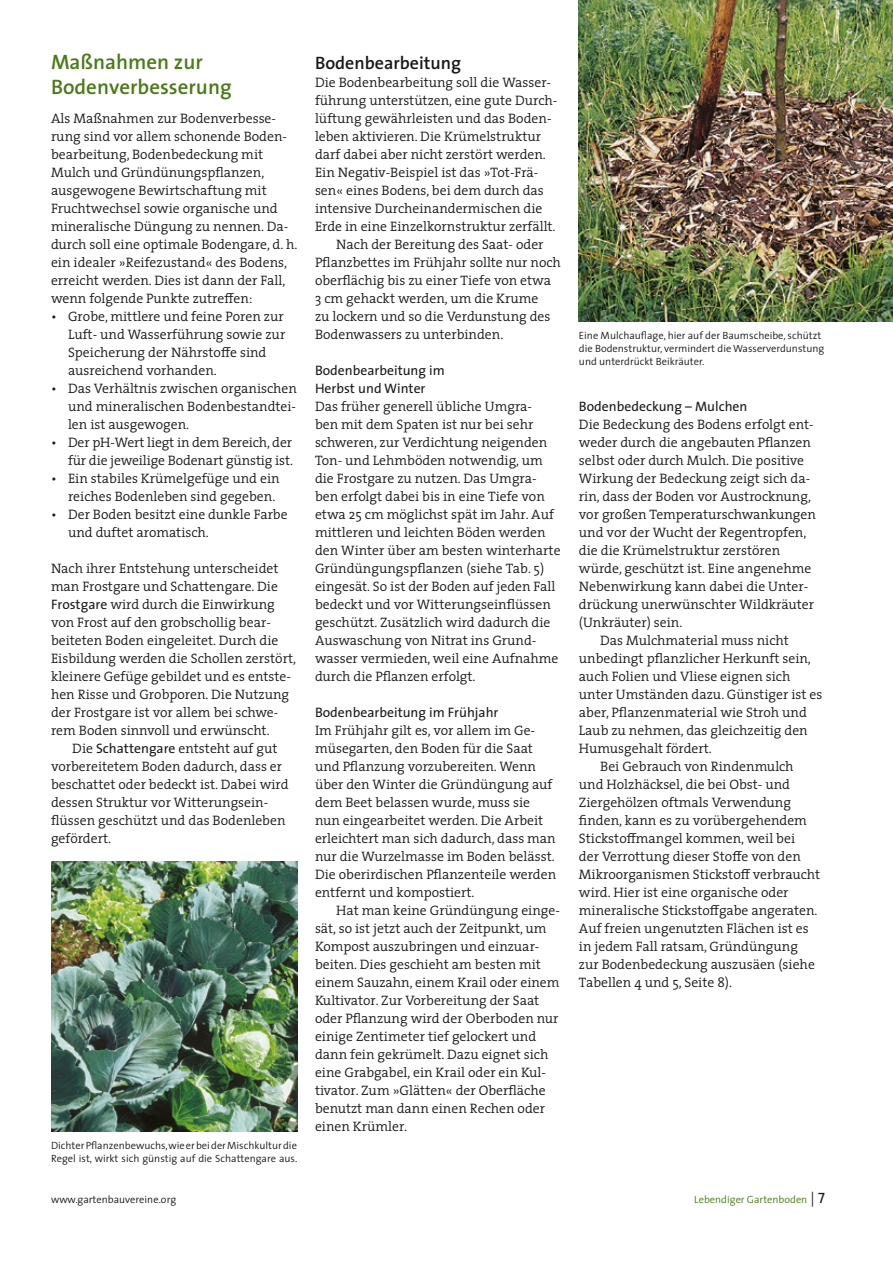
<style>
.page{position:relative;width:893px;height:1263px;background:#fff}
.page>*{position:absolute;margin:0;border:0;box-sizing:border-box;transform-origin:0 0}
.t1{font:600 21px/25.2px "The Sans";color:#4b7a19}
.t2{font:600 18px "The Sans";color:#1b1918}
.t3{font:300 13.65px/18px "The Serif";color:#1b1918}
.t4{font:13.65px/18px "The Sans";color:#1b1918}
.t5{font:300 10.5px/12.8px "The Sans";color:#1b1918}
.t6{font:300 10.5px "The Sans";color:#4b7a19}
.s1{font-family:"The Sans";font-weight:400}
.s2{font-size:15px;color:#1b1918}
.s3{font-family:"The Sans Regular Caps";font-weight:400;font-size:15px;color:#1b1918}
</style>
<div class="page">
<img style="left:51px;top:861px;width:246px;height:270px">
<img style="left:579px;top:0;width:314px;height:321px">
<h1 class="t1" style="left:51px;top:49px;width:182px">Maßnahmen zur<br>Bodenverbesserung</h1>
<p class="t3" style="left:51px;top:109px;width:248px">Als Maßnahmen zur Bodenverbesse&shy;rung sind vor allem schonende Boden&shy;bearbeitung, Bodenbedeckung mit Mulch und Gründünungspflanzen, ausgewogene Bewirtschaftung mit Fruchtwechsel sowie organische und mineralische Düngung zu nennen. Da&shy;durch soll eine optimale Bodengare, d. h. ein idealer »Reifezustand« des Bodens, erreicht werden. Dies ist dann der Fall, wenn folgende Punkte zutreffen:</p>
<p class="t3" style="left:68px;top:307px;width:219px;text-indent:-17px">• Grobe, mittlere und feine Poren zur<br>Luft- und Wasserführung sowie zur<br>Speicherung der Nährstoffe sind ausreichend vorhanden.</p>
<p class="t3" style="left:68px;top:379px;width:230px;text-align:justify;text-indent:-17px">• Das Verhältnis zwischen organischen und mineralischen Bodenbestandtei&shy;len ist ausgewogen.</p>
<p class="t3" style="left:51px;top:433px;width:243px;text-align:right">• Der pH-Wert liegt in dem Bereich, der für die jeweilige Bodenart günstig ist.</p>
<p class="t3" style="left:68px;top:469px;width:213px;text-indent:-17px">• Ein stabiles Krümelgefüge und ein reiches Bodenleben sind gegeben.</p>
<p class="t3" style="left:68px;top:505px;width:221px;text-indent:-17px">• Der Boden besitzt eine dunkle Farbe und duftet aromatisch.</p>
<p class="t3" style="left:51px;top:559px;width:247px">Nach ihrer Entstehung unterscheidet man Frostgare und Schattengare. Die <span class="s1">Frostgare</span> wird durch die Einwirkung von Frost auf den grobschollig bear&shy;beiteten Boden eingeleitet. Durch die Eisbildung werden die Schollen zerstört, kleinere Gefüge gebildet und es entste&shy;hen Risse und Grobporen. Die Nutzung der Frostgare ist vor allem bei schwe&shy;rem Boden sinnvoll und erwünscht.</p>
<p class="t3" style="left:51px;top:739px;width:239px;text-indent:21px">Die <span class="s1">Schattengare</span> entsteht auf gut vorbereitetem Boden dadurch, dass er beschattet oder bedeckt ist. Dabei wird dessen Struktur vor Witterungsein&shy;flüssen geschützt und das Bodenleben gefördert.</p>
<p class="t5" style="left:51px;top:1139px;width:248px">Dichter Pflanzenbewuchs, wie er bei der Mischkultur die<br>Regel ist, wirkt sich günstig auf die Schattengare aus.</p>
<h2 class="t2" style="left:315px;top:48px;width:148px">Bodenbearbeitung</h2>
<p class="t3" style="left:315px;top:73px;width:238px">Die Bodenbearbeitung soll die Wasser-</p>
<p class="t3" style="left:315px;top:91px;width:244px">führung unterstützen, eine gute Durch-</p>
<p class="t3" style="left:315px;top:109px;width:238px">lüftung gewährleisten und das Boden-</p>
<p class="t3" style="left:315px;top:127px;width:228px">leben aktivieren. Die Krümelstruktur</p>
<p class="t3" style="left:315px;top:145px;width:232px">darf dabei aber nicht zerstört werden.</p>
<p class="t3" style="left:315px;top:163px;width:225px">Ein Negativ-Beispiel ist das »Tot-Frä-</p>
<p class="t3" style="left:315px;top:181px;width:230px">sen« eines Bodens, bei dem durch das</p>
<p class="t3" style="left:315px;top:199px;width:229px">intensive Durcheinandermischen die</p>
<p class="t3" style="left:315px;top:217px;width:242px">Erde in eine Einzelkornstruktur zerfällt.</p>
<p class="t3" style="left:336px;top:235px;width:209px">Nach der Bereitung des Saat- oder</p>
<p class="t3" style="left:315px;top:253px;width:247px">Pflanzbettes im Frühjahr sollte nur noch</p>
<p class="t3" style="left:315px;top:271px;width:238px">oberflächig bis zu einer Tiefe von etwa</p>
<p class="t3" style="left:315px;top:289px;width:225px">3 cm gehackt werden, um die Krume</p>
<p class="t3" style="left:315px;top:307px;width:237px">zu lockern und so die Verdunstung des</p>
<p class="t3" style="left:315px;top:325px;width:190px">Bodenwassers zu unterbinden.</p>
<p class="t4" style="left:315px;top:361px;width:131px">Bodenbearbeitung im<br>Herbst und Winter</p>
<p class="t3" style="left:315px;top:397px;width:247px">Das früher generell übliche Umgra-<br>ben mit dem Spaten ist nur bei sehr schweren, zur Verdichtung neigenden Ton- und Lehmböden notwendig, um die Frostgare zu nutzen. Das Umgra&shy;ben erfolgt dabei bis in eine Tiefe von etwa 25 cm möglichst spät im Jahr. Auf mittleren und leichten Böden werden den Winter über am besten winterharte Gründüngungspflanzen (siehe Tab. 5) eingesät. So ist der Boden auf jeden Fall bedeckt und vor Witterungseinflüssen geschützt. Zusätzlich wird dadurch die Auswaschung von Nitrat ins Grund&shy;wasser vermieden, weil eine Aufnahme durch die Pflanzen erfolgt.</p>
<p class="t4" style="left:315px;top:703px;width:185px">Bodenbearbeitung im Frühjahr</p>
<p class="t3" style="left:315px;top:721px;width:243px">Im Frühjahr gilt es, vor allem im Ge&shy;müsegarten, den Boden für die Saat und Pflanzung vorzubereiten. Wenn über den Winter die Gründüngung auf dem Beet belassen wurde, muss sie nun eingearbeitet werden. Die Arbeit erleichtert man sich dadurch, dass man nur die Wurzelmasse im Boden belässt.<br>Die oberirdischen Pflanzenteile werden entfernt und kompostiert.</p>
<p class="t3" style="left:315px;top:901px;width:246px;text-indent:21px">Hat man keine Gründüngung einge&shy;sät, so ist jetzt auch der Zeitpunkt, um Kompost auszubringen und einzuar&shy;beiten. Dies geschieht am besten mit einem Sauzahn, einem Krail oder einem Kultivator. Zur Vorbereitung der Saat oder Pflanzung wird der Oberboden nur einige Zentimeter tief gelockert und dann fein gekrümelt. Dazu eignet sich eine Grabgabel, ein Krail oder ein Kul&shy;tivator. Zum »Glätten« der Oberfläche benutzt man dann einen Rechen oder einen Krümler.</p>
<p class="t5" style="left:579px;top:329px;width:247px">Eine Mulchauflage, hier auf der Baumscheibe, schützt die Bodenstruktur, vermindert die Wasserverdunstung und unterdrückt Beikräuter.</p>
<p class="t4" style="left:579px;top:397px;width:170px">Bodenbedeckung – Mulchen</p>
<p class="t3" style="left:579px;top:415px;width:236px">Die Bedeckung des Bodens erfolgt ent-</p>
<p class="t3" style="left:579px;top:433px;width:234px">weder durch die angebauten Pflanzen</p>
<p class="t3" style="left:579px;top:451px;width:227px">selbst oder durch Mulch. Die positive</p>
<p class="t3" style="left:579px;top:469px;width:233px">Wirkung der Bedeckung zeigt sich da-</p>
<p class="t3" style="left:579px;top:487px;width:234px">rin, dass der Boden vor Austrocknung,</p>
<p class="t3" style="left:579px;top:505px;width:239px">vor großen Temperaturschwankungen</p>
<p class="t3" style="left:579px;top:523px;width:229px">und vor der Wucht der Regentropfen,</p>
<p class="t3" style="left:579px;top:541px;width:203px">die die Krümelstruktur zerstören</p>
<p class="t3" style="left:579px;top:559px;width:234px">würde, geschützt ist. Eine angenehme</p>
<p class="t3" style="left:579px;top:577px;width:231px">Nebenwirkung kann dabei die Unter-</p>
<p class="t3" style="left:579px;top:595px;width:237px">drückung unerwünschter Wildkräuter</p>
<p class="t3" style="left:579px;top:613px;width:105px">(Unkräuter) sein.</p>
<p class="t3" style="left:600px;top:631px;width:190px">Das Mulchmaterial muss nicht</p>
<p class="t3" style="left:579px;top:649px;width:233px">unbedingt pflanzlicher Herkunft sein,</p>
<p class="t3" style="left:579px;top:667px;width:213px">auch Folien und Vliese eignen sich</p>
<p class="t3" style="left:579px;top:685px;width:245px">unter Umständen dazu. Günstiger ist es</p>
<p class="t3" style="left:579px;top:703px;width:229px">aber, Pflanzenmaterial wie Stroh und</p>
<p class="t3" style="left:579px;top:721px;width:230px">Laub zu nehmen, das gleichzeitig den</p>
<p class="t3" style="left:579px;top:739px;width:134px">Humusgehalt fördert.</p>
<p class="t3" style="left:600px;top:757px;width:195px">Bei Gebrauch von Rindenmulch</p>
<p class="t3" style="left:579px;top:775px;width:213px">und Holzhäcksel, die bei Obst- und</p>
<p class="t3" style="left:579px;top:793px;width:214px">Ziergehölzen oftmals Verwendung</p>
<p class="t3" style="left:579px;top:811px;width:230px">finden, kann es zu vorübergehendem</p>
<p class="t3" style="left:579px;top:829px;width:218px">Stickstoffmangel kommen, weil bei</p>
<p class="t3" style="left:579px;top:847px;width:223px">der Verrottung dieser Stoffe von den</p>
<p class="t3" style="left:579px;top:865px;width:243px">Mikroorganismen Stickstoff verbraucht</p>
<p class="t3" style="left:579px;top:883px;width:211px">wird. Hier ist eine organische oder</p>
<p class="t3" style="left:579px;top:901px;width:240px">mineralische Stickstoffgabe angeraten.</p>
<p class="t3" style="left:579px;top:919px;width:231px">Auf freien ungenutzten Flächen ist es</p>
<p class="t3" style="left:579px;top:937px;width:221px">in jedem Fall ratsam, Gründüngung</p>
<p class="t3" style="left:579px;top:955px;width:237px">zur Bodenbedeckung auszusäen (siehe</p>
<p class="t3" style="left:579px;top:973px;width:155px">Tabellen 4 und 5, Seite 8).</p>
<p class="t5" style="left:51px;top:1193px;width:127px">www.gartenbauvereine.org</p>
<p class="t6" style="left:694px;top:1191px;width:132px">Lebendiger Gartenboden <span class="s2">|</span> <span class="s3">7</span></p>
</div>
